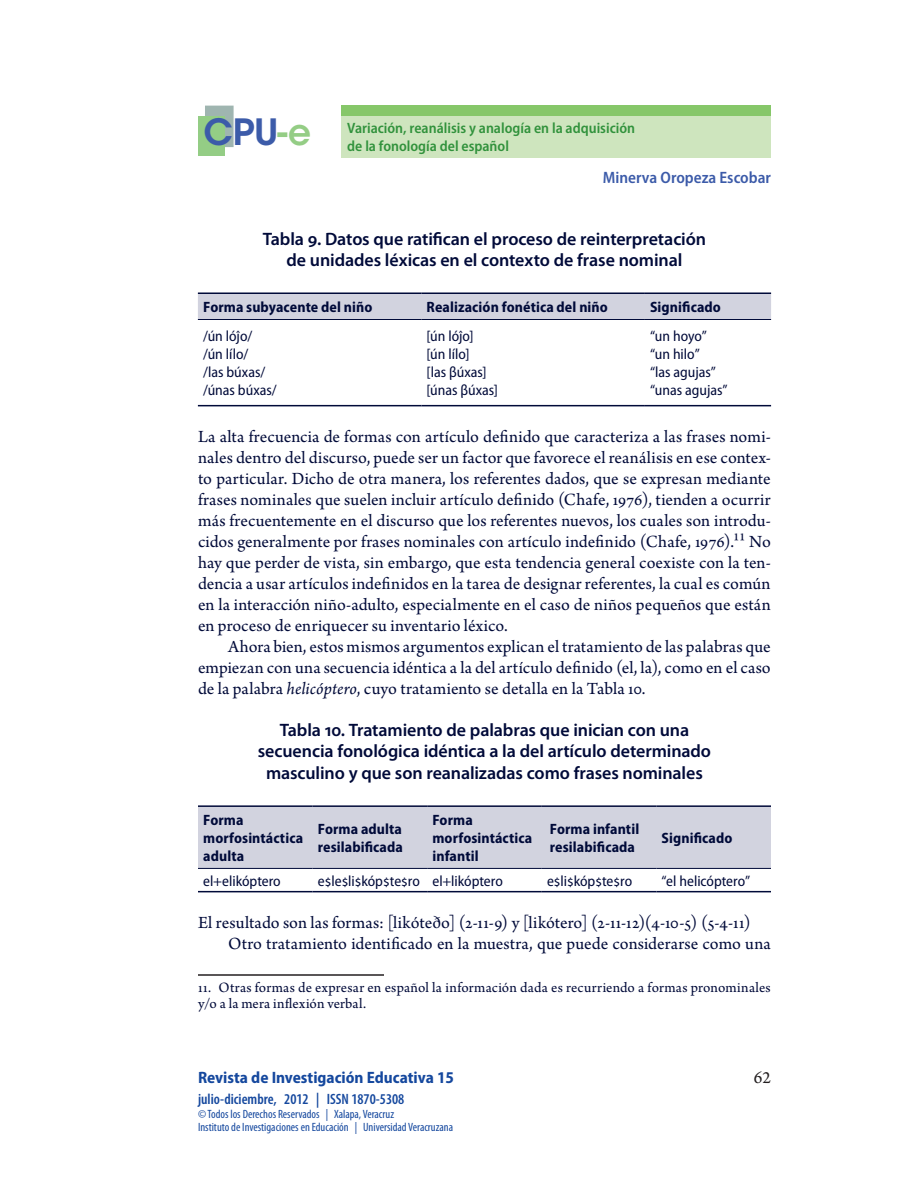
<style>
.page{position:relative;width:918px;height:1188px;background:#fff}
.page>*{position:absolute;margin:0;border:0;box-sizing:border-box;transform-origin:0 0}
.t1{font:600 36px "ITC Avant Garde Std";color:#3c5ba9}
.t2{font:18px/21px "Arno Pro";color:#000a39;text-align:justify}
.t3{font:600 18px/21px "Myriad Pro";letter-spacing:-.005em;color:#000a39;text-align:center}
.t4{font:18px "Arno Pro";color:#231f20}
.t5{font:700 semi-condensed 16.5px "Myriad Pro";color:#15489e}
.t6{font:600 semi-condensed 16.5px "Myriad Pro";color:#3c5ba9}
.t7{font:semi-condensed 15px/18px "Myriad Pro";color:#000a39}
.t8{font:700 semi-condensed 15px/18px "Myriad Pro";letter-spacing:.005em;color:#000a39}
.t9{font:15px/16.5px "Arno Pro";letter-spacing:.015em;color:#000a39}
.t10{font:600 semi-condensed 15px/18px "Myriad Pro";color:#31923c}
.t11{font:600 condensed 15px "Myriad Pro";color:#15489e}
.t12{font:condensed 12px/13.5px "Myriad Pro";color:#15489e}
.s1{color:#94cd85}
.s2{font-style:italic}
</style>
<div class="page">
<div style="left:205px;top:106px;width:29px;height:41px;background:#9fb5b0;border:2px solid #9fb5b0"></div>
<div style="left:198px;top:116px;width:27px;height:40px;background:#94cd85"></div>
<div style="left:341px;top:116px;width:430px;height:41px;background:#cee5be"></div>
<div style="left:341px;top:106px;width:430px;height:10px;background:#86c769"></div>
<div style="left:198px;top:294px;width:573px;height:25px;background:#d2d3df"></div>
<hr style="left:198px;top:292px;width:223px;height:2px;background:#000a39">
<hr style="left:421px;top:292px;width:224px;height:2px;background:#000a39">
<hr style="left:645px;top:292px;width:126px;height:2px;background:#000a39">
<hr style="left:198px;top:319px;width:223px;height:1px;background:#000a39">
<hr style="left:421px;top:319px;width:224px;height:1px;background:#000a39">
<hr style="left:645px;top:319px;width:126px;height:1px;background:#000a39">
<hr style="left:198px;top:405px;width:223px;height:1px;background:#000a39">
<hr style="left:421px;top:405px;width:224px;height:1px;background:#000a39">
<hr style="left:645px;top:405px;width:126px;height:1px;background:#000a39">
<div style="left:198px;top:807px;width:573px;height:61px;background:#d2d3df"></div>
<hr style="left:198px;top:805px;width:115px;height:2px;background:#000a39">
<hr style="left:313px;top:805px;width:114px;height:2px;background:#000a39">
<hr style="left:427px;top:805px;width:115px;height:2px;background:#000a39">
<hr style="left:542px;top:805px;width:114px;height:2px;background:#000a39">
<hr style="left:656px;top:805px;width:115px;height:2px;background:#000a39">
<hr style="left:198px;top:868px;width:115px;height:1px;background:#000a39">
<hr style="left:313px;top:868px;width:114px;height:1px;background:#000a39">
<hr style="left:427px;top:868px;width:115px;height:1px;background:#000a39">
<hr style="left:542px;top:868px;width:114px;height:1px;background:#000a39">
<hr style="left:656px;top:868px;width:115px;height:1px;background:#000a39">
<hr style="left:198px;top:891px;width:115px;height:1px;background:#000a39">
<hr style="left:313px;top:891px;width:114px;height:1px;background:#000a39">
<hr style="left:427px;top:891px;width:115px;height:1px;background:#000a39">
<hr style="left:542px;top:891px;width:114px;height:1px;background:#000a39">
<hr style="left:656px;top:891px;width:115px;height:1px;background:#000a39">
<hr style="left:198px;top:974px;width:186px;height:2px;background:#231f20">
<h1 class="t1" style="left:203px;top:109px;width:109px">CPU<span class="s1">-e</span></h1>
<p class="t10" style="left:347px;top:120px;width:289px">Variación, reanálisis y analogía en la adquisición de la fonología del español</p>
<p class="t6" style="left:603px;top:168px;width:170px">Minerva Oropeza Escobar</p>
<p class="t3" style="left:263px;top:228px;width:445px">Tabla 9. Datos que ratifican el proceso de reinterpretación de unidades léxicas en el contexto de frase nominal</p>
<p class="t8" style="left:203px;top:298px;width:171px">Forma subyacente del niño</p>
<p class="t8" style="left:427px;top:298px;width:183px">Realización fonética del niño</p>
<p class="t8" style="left:650px;top:298px;width:72px">Significado</p>
<p class="t7" style="left:203px;top:328px;width:75px">/ún lóĵo/<br>/ún lílo/<br>/las búxas/ /únas búxas/</p>
<p class="t7" style="left:427px;top:328px;width:73px">[ún lóĵo]<br>[ún lílo]<br>[las βúxas] [únas βúxas]</p>
<p class="t7" style="left:650px;top:328px;width:79px">“un hoyo” “un hilo”<br>“las agujas” “unas agujas”</p>
<p class="t2" style="left:198px;top:427px;width:574px">La alta frecuencia de formas con artículo definido que caracteriza a las frases nomi&shy;nales dentro del discurso, puede ser un factor que favorece el reanálisis en ese contex&shy;to particular. Dicho de otra manera, los referentes dados, que se expresan mediante frases nominales que suelen incluir artículo definido (Chafe, 1976), tienden a ocurrir más frecuentemente en el discurso que los referentes nuevos, los cuales son introdu&shy;cidos generalmente por frases nominales con artículo indefinido (Chafe, 1976).11 No hay que perder de vista, sin embargo, que esta tendencia general coexiste con la ten&shy;dencia a usar artículos indefinidos en la tarea de designar referentes, la cual es común en la interacción niño-adulto, especialmente en el caso de niños pequeños que están en proceso de enriquecer su inventario léxico.</p>
<p class="t2" style="left:198px;top:638px;width:574px;text-indent:30px">Ahora bien, estos mismos argumentos explican el tratamiento de las palabras que empiezan con una secuencia idéntica a la del artículo definido (el, la), como en el caso de la palabra <span class="s2">helicóptero</span>, cuyo tratamiento se detalla en la Tabla 10.</p>
<p class="t3" style="left:258px;top:719px;width:455px">Tabla 10. Tratamiento de palabras que inician con una secuencia fonológica idéntica a la del artículo determinado masculino y que son reanalizadas como frases nominales</p>
<p class="t8" style="left:203px;top:811px;width:101px">Forma morfosintáctica adulta</p>
<p class="t8" style="left:318px;top:820px;width:87px">Forma adulta resilabificada</p>
<p class="t8" style="left:432px;top:811px;width:101px">Forma morfosintáctica infantil</p>
<p class="t8" style="left:550px;top:820px;width:91px">Forma infantil resilabificada</p>
<p class="t8" style="left:662px;top:829px;width:72px">Significado</p>
<p class="t7" style="left:203px;top:872px;width:79px">el+elikóptero</p>
<p class="t7" style="left:318px;top:872px;width:187px">e$le$li$kóp$te$ro el+likóptero</p>
<p class="t7" style="left:547px;top:872px;width:87px">e$li$kóp$te$ro</p>
<p class="t7" style="left:662px;top:872px;width:90px">“el helicóptero”</p>
<p class="t2" style="left:228px;top:913px;width:544px;text-indent:-30px">El resultado son las formas: [likóteðo] (2-11-9) y [likótero] (2-11-12)(4-10-5) (5-4-11)<br>Otro tratamiento identificado en la muestra, que puede considerarse como una</p>
<p class="t9" style="left:198px;top:980px;width:574px">11. Otras formas de expresar en español la información dada es recurriendo a formas pronominales y/o a la mera inflexión verbal.</p>
<p class="t5" style="left:198px;top:1069px;width:258px">Revista de Investigación Educativa 15</p>
<p class="t11" style="left:198px;top:1091px;width:208px">julio-diciembre, 2012 | ISSN 1870-5308</p>
<p class="t12" style="left:198px;top:1107px;width:257px">© Todos los Derechos Reservados | Xalapa, Veracruz<br>Instituto de Investigaciones en Educación | Universidad Veracruzana</p>
<p class="t4" style="left:754px;top:1068px;width:19px">62</p>
</div>
